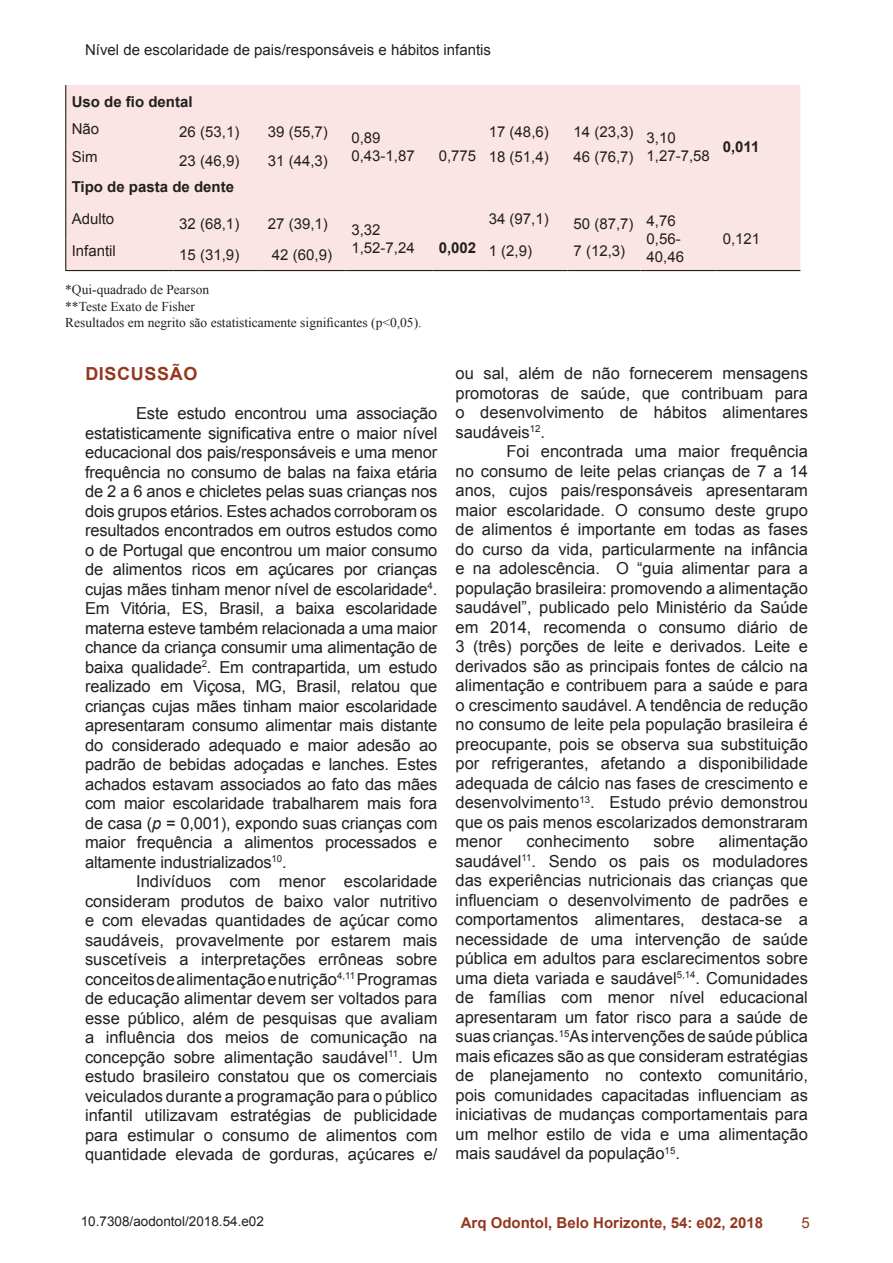
<style>
.page{position:relative;width:893px;height:1263px;background:#fff}
.page>*{position:absolute;margin:0;border:0;box-sizing:border-box;transform-origin:0 0}
.t1{font:700 18px "Arial";letter-spacing:.035em;color:#94371e}
.t2{font:16.5px/19.5px "Arial";color:#231f20;text-align:justify}
.t3{font:15px/18px "Arial";color:#231f20}
.t4{font:700 15px "Arial";color:#231f20}
.t5{font:700 15px "Arial";color:#94371e}
.t6{font:15px "Arial";color:#94371e}
.t7{font:13.5px/16.5px "Times New Roman";color:#231f20}
.t8{font:13.5px "Arial";color:#231f20}
.s1{font-style:italic}
</style>
<div class="page">
<div style="left:66px;top:85px;width:734px;height:185px;background:#fae5e4"></div>
<hr style="left:65px;top:85px;width:1px;height:32px;background:#231f20">
<svg style="left:65px;top:117px;width:1px;height:28px"></svg>
<hr style="left:65px;top:145px;width:1px;height:30px;background:#231f20">
<hr style="left:65px;top:175px;width:1px;height:32px;background:#231f20">
<hr style="left:65px;top:207px;width:1px;height:32px;background:#231f20">
<hr style="left:345px;top:270px;width:88px;height:1px;background:#231f20">
<hr style="left:433px;top:270px;width:50px;height:1px;background:#231f20">
<hr style="left:641px;top:270px;width:76px;height:1px;background:#231f20">
<hr style="left:717px;top:270px;width:83px;height:1px;background:#231f20">
<hr style="left:65px;top:239px;width:1px;height:31px;background:#231f20">
<hr style="left:65px;top:270px;width:108px;height:1px;background:#231f20">
<hr style="left:173px;top:270px;width:89px;height:1px;background:#231f20">
<hr style="left:262px;top:270px;width:83px;height:1px;background:#231f20">
<hr style="left:483px;top:270px;width:84px;height:1px;background:#231f20">
<hr style="left:572px;top:270px;width:69px;height:1px;background:#231f20">
<p class="t3" style="left:85px;top:41px;width:408px">Nível de escolaridade de pais/responsáveis e hábitos infantis</p>
<p class="t4" style="left:72px;top:91px;width:122px">Uso de fio dental</p>
<p class="t3" style="left:72px;top:120px;width:29px">Não</p>
<p class="t3" style="left:179px;top:122px;width:62px">26 (53,1)</p>
<p class="t3" style="left:268px;top:122px;width:62px">39 (55,7)</p>
<p class="t3" style="left:351px;top:128px;width:65px">0,89<br>0,43-1,87</p>
<p class="t3" style="left:489px;top:122px;width:62px">17 (48,6)</p>
<p class="t3" style="left:647px;top:119px;width:65px;line-height:23.9px;text-indent:-73px">14 (23,3) 3,10<br>1,27-7,58</p>
<p class="t4" style="left:723px;top:136px;width:38px">0,011</p>
<p class="t3" style="left:439px;top:146px;width:39px">0,775</p>
<p class="t3" style="left:72px;top:148px;width:27px">Sim</p>
<p class="t3" style="left:179px;top:151px;width:62px">23 (46,9)</p>
<p class="t3" style="left:268px;top:151px;width:62px">31 (44,3)</p>
<p class="t3" style="left:489px;top:148px;width:62px">18 (51,4)</p>
<p class="t3" style="left:573px;top:148px;width:62px">46 (76,7)</p>
<p class="t4" style="left:72px;top:176px;width:164px">Tipo de pasta de dente</p>
<p class="t3" style="left:72px;top:210px;width:44px">Adulto</p>
<p class="t3" style="left:179px;top:214px;width:62px">32 (68,1)</p>
<p class="t3" style="left:268px;top:214px;width:62px">27 (39,1)</p>
<p class="t3" style="left:351px;top:221px;width:65px">3,32<br>1,52-7,24</p>
<p class="t3" style="left:489px;top:210px;width:62px">34 (97,1)</p>
<p class="t3" style="left:647px;top:215px;width:36px;line-height:15.6px;text-indent:-73px">50 (87,7) 4,76<br>0,56-</p>
<p class="t3" style="left:647px;top:248px;width:39px">40,46</p>
<p class="t3" style="left:723px;top:230px;width:39px">0,121</p>
<p class="t4" style="left:439px;top:237px;width:39px">0,002</p>
<p class="t3" style="left:72px;top:242px;width:46px">Infantil</p>
<p class="t3" style="left:179px;top:246px;width:62px">15 (31,9)</p>
<p class="t3" style="left:272px;top:246px;width:62px">42 (60,9)</p>
<p class="t3" style="left:489px;top:242px;width:45px">1 (2,9)</p>
<p class="t3" style="left:573px;top:242px;width:53px">7 (12,3)</p>
<p class="t7" style="left:65px;top:281px;width:358px">*Qui-quadrado de Pearson<br>**Teste Exato de Fisher<br>Resultados em negrito são estatisticamente significantes (p&lt;0,05).</p>
<p class="t1" style="left:85px;top:361px;width:114px">DISCUSSÃO</p>
<p class="t2" style="left:85px;top:403px;width:354px;text-indent:51px">Este estudo encontrou uma associação estatisticamente significativa entre o maior nível educacional dos pais/responsáveis e uma menor frequência no consumo de balas na faixa etária de 2 a 6 anos e chicletes pelas suas crianças nos dois grupos etários. Estes achados corroboram os resultados encontrados em outros estudos como o de Portugal que encontrou um maior consumo de alimentos ricos em açúcares por crianças cujas mães tinham menor nível de escolaridade<sup>4</sup>.<br>Em Vitória, ES, Brasil, a baixa escolaridade materna esteve também relacionada a uma maior chance da criança consumir uma alimentação de baixa qualidade<sup>2</sup>. Em contrapartida, um estudo realizado em Viçosa, MG, Brasil, relatou que crianças cujas mães tinham maior escolaridade apresentaram consumo alimentar mais distante do considerado adequado e maior adesão ao padrão de bebidas adoçadas e lanches. Estes achados estavam associados ao fato das mães com maior escolaridade trabalharem mais fora de casa (<span class="s1">p</span> = 0,001), expondo suas crianças com maior frequência a alimentos processados e altamente industrializados<sup>10</sup>.</p>
<p class="t2" style="left:85px;top:871px;width:354px;text-indent:51px">Indivíduos com menor escolaridade consideram produtos de baixo valor nutritivo e com elevadas quantidades de açúcar como saudáveis, provavelmente por estarem mais suscetíveis a interpretações errôneas sobre conceitos de alimentação e nutrição<sup>4,11</sup> Programas de educação alimentar devem ser voltados para esse público, além de pesquisas que avaliam a influência dos meios de comunicação na concepção sobre alimentação saudável<sup>11</sup>. Um estudo brasileiro constatou que os comerciais veiculados durante a programação para o público infantil utilizavam estratégias de publicidade para estimular o consumo de alimentos com quantidade elevada de gorduras, açúcares e/</p>
<p class="t2" style="left:455px;top:363px;width:354px">ou sal, além de não fornecerem mensagens promotoras de saúde, que contribuam para o desenvolvimento de hábitos alimentares saudáveis<sup>12</sup>.</p>
<p class="t2" style="left:455px;top:441px;width:354px;text-indent:51px">Foi encontrada uma maior frequência no consumo de leite pelas crianças de 7 a 14 anos, cujos pais/responsáveis apresentaram maior escolaridade. O consumo deste grupo de alimentos é importante em todas as fases do curso da vida, particularmente na infância e na adolescência. O “guia alimentar para a população brasileira: promovendo a alimentação saudável”, publicado pelo Ministério da Saúde em 2014, recomenda o consumo diário de 3 (três) porções de leite e derivados. Leite e derivados são as principais fontes de cálcio na alimentação e contribuem para a saúde e para o crescimento saudável. A tendência de redução no consumo de leite pela população brasileira é preocupante, pois se observa sua substituição por refrigerantes, afetando a disponibilidade adequada de cálcio nas fases de crescimento e desenvolvimento<sup>13</sup>. Estudo prévio demonstrou que os pais menos escolarizados demonstraram menor</p>
<p class="t2" style="left:455px;top:831px;width:354px;text-indent:263px">alimentação saudável<sup>11</sup>. Sendo os pais os moduladores das experiências nutricionais das crianças que influenciam o desenvolvimento de padrões e comportamentos alimentares, destaca-se a necessidade de uma intervenção de saúde pública em adultos para esclarecimentos sobre uma dieta variada e saudável<sup>5,14</sup>. Comunidades de famílias com menor nível educacional apresentaram um fator risco para a saúde de suas crianças.<sup>15</sup>As intervenções de saúde pública mais eficazes são as que consideram estratégias de planejamento no contexto comunitário, pois comunidades capacitadas influenciam as iniciativas de mudanças comportamentais para um melhor estilo de vida e uma alimentação mais saudável da população<sup>15</sup>.</p>
<p class="t2" style="left:526px;top:831px;width:104px">conhecimento</p>
<p class="t2" style="left:653px;top:831px;width:43px">sobre</p>
<p class="t8" style="left:81px;top:1212px;width:185px">10.7308/aodontol/2018.54.e02</p>
<p class="t5" style="left:461px;top:1212px;width:304px">Arq Odontol, Belo Horizonte, 54: e02, 2018</p>
<p class="t6" style="left:801px;top:1212px;width:10px">5</p>
</div>
